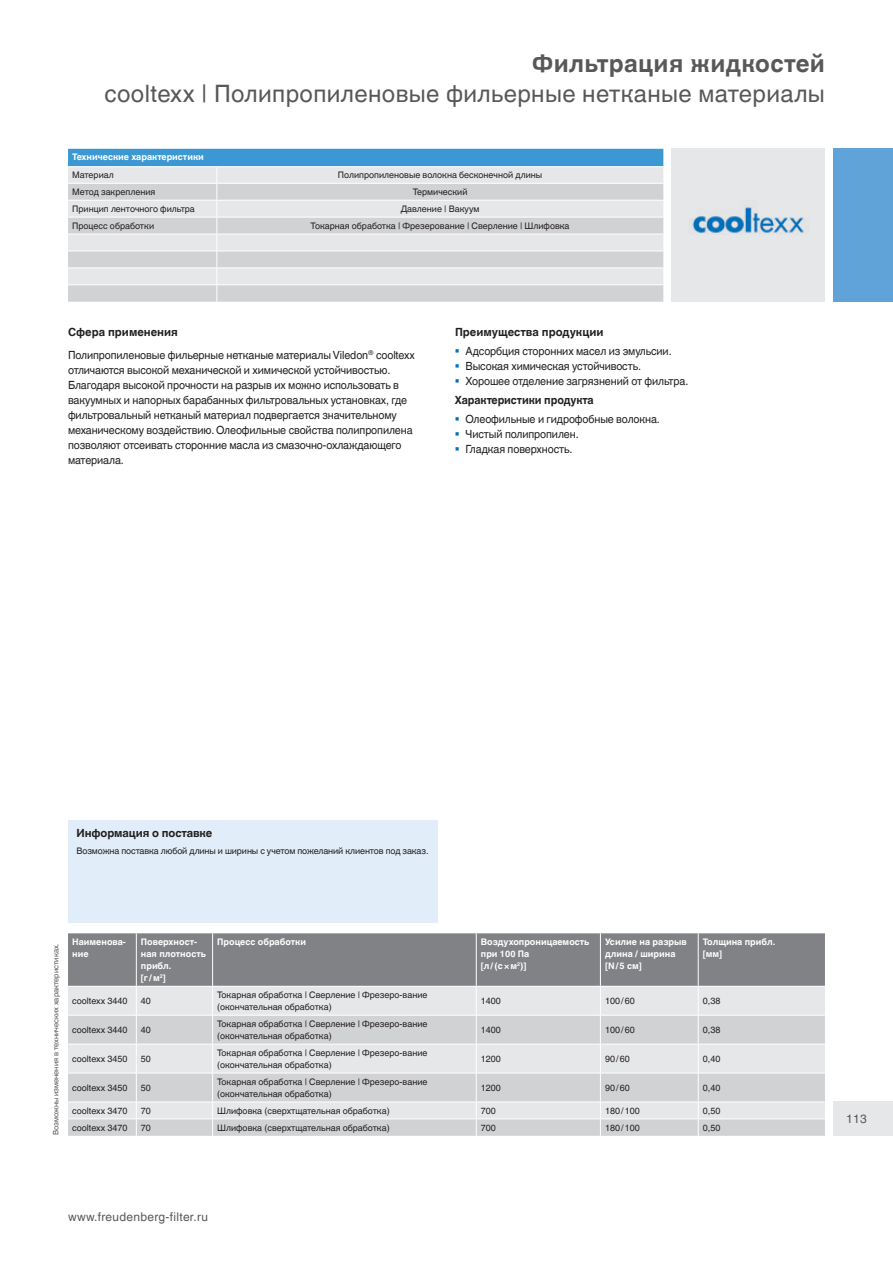
<style>
.page{position:relative;width:893px;height:1263px;background:#fff}
.page>*{position:absolute;margin:0;border:0;box-sizing:border-box;transform-origin:0 0}
.t1{font:24px "Helvetica World";letter-spacing:.015em;color:#57585a}
.t2{font:700 24px "Helvetica World";letter-spacing:.015em;color:#57585a}
.t3{font:12px "Helvetica World";letter-spacing:.025em;color:#57585a}
.t4{font:11.25px/15px "Helvetica World";letter-spacing:-.01em;color:#231f20;scale:.96 1}
.t5{font:700 11.25px "Helvetica World";letter-spacing:-.01em;color:#231f20}
.t6{font:700 11.25px "Helvetica World";letter-spacing:-.01em;color:#231f20;scale:.96 1}
.t7{font:9px/12px "Helvetica World";color:#231f20}
.t8{font:700 9px/12px "Helvetica World";color:#fff}
.t9{font:7.5px "Helvetica World";color:#57585a}
.s1{font-weight:700}
</style>
<div class="page">
<div style="left:833px;top:1101px;width:60px;height:34px;background:#e6e7e9"></div>
<div style="left:833px;top:149px;width:60px;height:153px;background:#60a3d8"></div>
<svg style="left:68px;top:149px;width:595px;height:153px;background:#cbd6de"></svg>
<div style="left:672px;top:149px;width:153px;height:153px;background:#e6e7e9"></div>
<svg style="left:68px;top:933px;width:757px;height:203px;background:#c5c6c8"></svg>
<div style="left:68px;top:821px;width:370px;height:102px;background:#e1edf8"></div>
<h1 class="t2" style="left:532px;top:50px;width:294px">Фильтрация жидкостей</h1>
<h1 class="t1" style="left:104px;top:80px;width:722px">cooltexx | Полипропиленовые фильерные нетканые материалы</h1>
<p class="t8" style="left:72px;top:151px;width:133px">Технические характеристики</p>
<p class="t7" style="left:72px;top:169px;width:43px">Материал</p>
<p class="t7" style="left:338px;top:169px;width:206px">Полипропиленовые волокна бесконечной длины</p>
<p class="t7" style="left:72px;top:186px;width:85px">Метод закрепления</p>
<p class="t7" style="left:413px;top:186px;width:56px">Термический</p>
<p class="t7" style="left:72px;top:203px;width:124px">Принцип ленточного фильтра</p>
<p class="t7" style="left:401px;top:203px;width:80px">Давление | Вакуум</p>
<p class="t7" style="left:72px;top:220px;width:83px">Процесс обработки</p>
<p class="t7" style="left:311px;top:220px;width:260px">Токарная обработка | Фрезерование | Сверление | Шлифовка</p>
<p class="t4" style="left:68px;top:320px;width:363px;line-height:23.5px"><span class="s1">Сфера применения<br></span>Полипропиленовые фильерные нетканые материалы Viledon<sup>®</sup> cooltexx</p>
<p class="t4" style="left:68px;top:363px;width:360px">отличаются высокой механической и химической устойчивостью.<br>Благодаря высокой прочности на разрыв их можно использовать в вакуумных и напорных барабанных фильтровальных установках, где фильтровальный нетканый материал подвергается значительному механическому воздействию. Олеофильные свойства полипропилена позволяют отсеивать сторонние масла из смазочно-охлаждающего материала.</p>
<p class="t5" style="left:455px;top:325px;width:150px">Преимущества продукции</p>
<p class="t4" style="left:466px;top:343px;width:234px">Адсорбция сторонних масел из эмульсии.<br>Высокая химическая устойчивость.<br>Хорошее отделение загрязнений от фильтра.</p>
<p class="t6" style="left:455px;top:394px;width:146px">Характеристики продукта</p>
<p class="t4" style="left:466px;top:412px;width:204px">Олеофильные и гидрофобные волокна.<br>Чистый полипропилен.<br>Гладкая поверхность.</p>
<p class="t5" style="left:77px;top:827px;width:137px">Информация о поставке</p>
<p class="t7" style="left:77px;top:844px;width:353px">Возможна поставка любой длины и ширины с учетом пожеланий клиентов под заказ.</p>
<p class="t9" style="left:52px;top:1135px;width:193px;rotate:-90deg">Возможны изменения в технических характеристиках.</p>
<p class="t8" style="left:72px;top:936px;width:55px">Наименова&shy;ние</p>
<p class="t8" style="left:141px;top:936px;width:66px">Поверхност&shy;ная плотность прибл.<br>[г /м<sup>2</sup>]</p>
<p class="t8" style="left:217px;top:936px;width:90px">Процесс обработки</p>
<p class="t8" style="left:481px;top:936px;width:110px">Воздухопроницаемость при 100 Па<br>[л/(с×м<sup>2</sup>)]</p>
<p class="t8" style="left:605px;top:936px;width:83px">Усилие на разрыв длина / ширина [N/5 см]</p>
<p class="t8" style="left:703px;top:936px;width:74px">Толщина прибл. [мм]</p>
<p class="t7" style="left:72px;top:995px;width:57px">cooltexx 3440</p>
<p class="t7" style="left:141px;top:995px;width:12px">40</p>
<p class="t7" style="left:217px;top:989px;width:212px">Токарная обработка | Сверление | Фрезеро-вание (окончательная обработка)</p>
<p class="t7" style="left:481px;top:995px;width:22px">1400</p>
<p class="t7" style="left:605px;top:995px;width:31px">100/60</p>
<p class="t7" style="left:703px;top:995px;width:19px">0,38</p>
<p class="t7" style="left:72px;top:1024px;width:57px">cooltexx 3440</p>
<p class="t7" style="left:141px;top:1024px;width:12px">40</p>
<p class="t7" style="left:217px;top:1018px;width:212px">Токарная обработка | Сверление | Фрезеро-вание (окончательная обработка)</p>
<p class="t7" style="left:481px;top:1024px;width:22px">1400</p>
<p class="t7" style="left:605px;top:1024px;width:31px">100/60</p>
<p class="t7" style="left:703px;top:1024px;width:19px">0,38</p>
<p class="t7" style="left:72px;top:1053px;width:57px">cooltexx 3450</p>
<p class="t7" style="left:141px;top:1053px;width:12px">50</p>
<p class="t7" style="left:217px;top:1047px;width:212px">Токарная обработка | Сверление | Фрезеро-вание (окончательная обработка)</p>
<p class="t7" style="left:481px;top:1053px;width:22px">1200</p>
<p class="t7" style="left:605px;top:1053px;width:26px">90/60</p>
<p class="t7" style="left:703px;top:1053px;width:19px">0,40</p>
<p class="t7" style="left:72px;top:1081px;width:57px">cooltexx 3450</p>
<p class="t7" style="left:141px;top:1081px;width:12px">50</p>
<p class="t7" style="left:217px;top:1075px;width:212px">Токарная обработка | Сверление | Фрезеро-вание (окончательная обработка)</p>
<p class="t7" style="left:481px;top:1081px;width:22px">1200</p>
<p class="t7" style="left:605px;top:1081px;width:26px">90/60</p>
<p class="t7" style="left:703px;top:1081px;width:19px">0,40</p>
<p class="t7" style="left:72px;top:1104px;width:57px">cooltexx 3470</p>
<p class="t7" style="left:141px;top:1104px;width:12px">70</p>
<p class="t7" style="left:217px;top:1104px;width:174px">Шлифовка (сверхтщательная обработка)</p>
<p class="t7" style="left:481px;top:1104px;width:17px">700</p>
<p class="t7" style="left:605px;top:1104px;width:36px">180/100</p>
<p class="t7" style="left:703px;top:1104px;width:19px">0,50</p>
<p class="t7" style="left:72px;top:1121px;width:57px">cooltexx 3470</p>
<p class="t7" style="left:141px;top:1121px;width:12px">70</p>
<p class="t7" style="left:217px;top:1121px;width:174px">Шлифовка (сверхтщательная обработка)</p>
<p class="t7" style="left:481px;top:1121px;width:17px">700</p>
<p class="t7" style="left:605px;top:1121px;width:36px">180/100</p>
<p class="t7" style="left:703px;top:1121px;width:19px">0,50</p>
<h2 class="t3" style="left:68px;top:1210px;width:141px">www.freudenberg-filter.ru</h2>
<h2 class="t3" style="left:846px;top:1111px;width:22px">113</h2>
</div>
